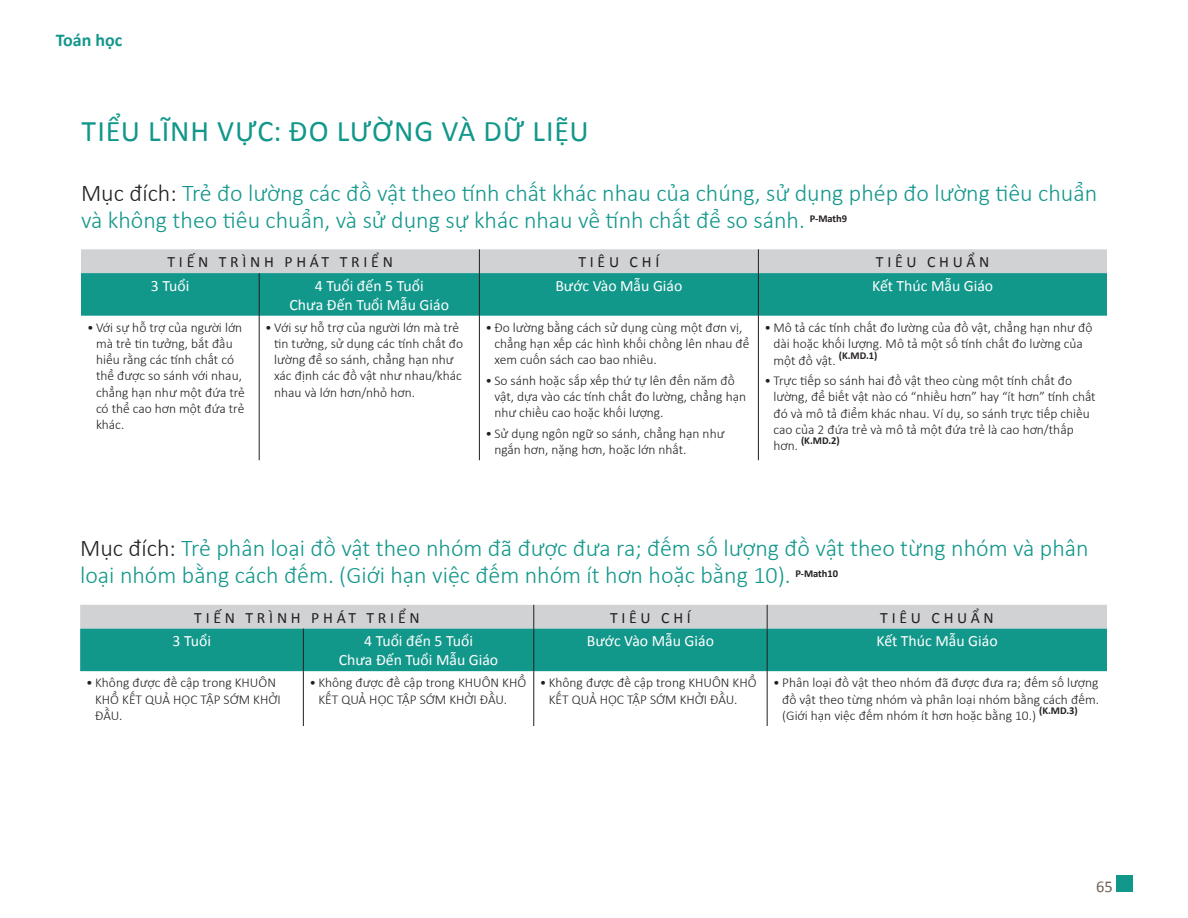
<style>
.page{position:relative;width:1188px;height:918px;background:#fff}
.page>*{position:absolute;margin:0;border:0;box-sizing:border-box;transform-origin:0 0}
.Subdomain_Heading{font:30px "Calibri";letter-spacing:.03em;color:#12978b}
.Goal_Heading_1{font:300 24px/27px "Calibri";color:#12978b}
.Running_Header_Style{font:700 18px "Calibri";color:#12978b}
.t1{font:16.5px "Calibri";color:#716259}
.Table_purple_text{font:15.75px/18.8px "Calibri";color:#fff;text-align:center}
.Table_gray_text{font:15.75px "Calibri";letter-spacing:.24em;color:#231f20}
.t2{font:300 13.5px/16.2px "Calibri";color:#231f20}
.Goal_Heading_1-2{font:700 10.5px "Calibri";color:#231f20}
.s1{color:#231f20}
.s2{font-weight:300;font-size:13.5px}
</style>
<div class="page">
<div style="left:1116px;top:876px;width:16px;height:16px;background:#12978b"></div>
<div style="left:81px;top:273px;width:1026px;height:43px;background:#12978b"></div>
<div style="left:81px;top:249px;width:1026px;height:24px;background:#d1d2d4"></div>
<hr style="left:259px;top:273px;width:1px;height:43px;background:#231f20">
<hr style="left:479px;top:273px;width:1px;height:43px;background:#231f20">
<hr style="left:758px;top:273px;width:1px;height:43px;background:#231f20">
<hr style="left:259px;top:316px;width:1px;height:144px;background:#231f20">
<hr style="left:479px;top:316px;width:1px;height:144px;background:#231f20">
<hr style="left:758px;top:316px;width:1px;height:144px;background:#231f20">
<svg style="left:80px;top:605px;width:1027px;height:66px;background:#56aca5"></svg>
<hr style="left:303px;top:629px;width:1px;height:42px;background:#231f20">
<hr style="left:534px;top:629px;width:1px;height:42px;background:#231f20">
<hr style="left:767px;top:629px;width:1px;height:42px;background:#231f20">
<hr style="left:303px;top:671px;width:1px;height:55px;background:#231f20">
<hr style="left:534px;top:671px;width:1px;height:55px;background:#231f20">
<hr style="left:767px;top:671px;width:1px;height:55px;background:#231f20">
<p class="Running_Header_Style" style="left:56px;top:29px;width:68px">Toán học</p>
<p class="Subdomain_Heading" style="left:82px;top:112px;width:509px">TIỂU LĨNH VỰC: ĐO LƯỜNG VÀ DỮ LIỆU</p>
<p class="Goal_Heading_1" style="left:81px;top:179px;width:1018px"><span class="s1">Mục đích:</span> Trẻ đo lường các đồ vật theo tính chất khác nhau của chúng, sử dụng phép đo lường tiêu chuẩn và không theo tiêu chuẩn, và sử dụng sự khác nhau về tính chất để so sánh.</p>
<p class="Goal_Heading_1-2" style="left:810px;top:212px;width:39px">P-Math9</p>
<p class="Table_gray_text" style="left:168px;top:252px;width:227px">TIẾN TRÌNH PHÁT TRIỂN</p>
<p class="Table_gray_text" style="left:578px;top:252px;width:82px">TIÊU CHÍ</p>
<p class="Table_gray_text" style="left:876px;top:252px;width:115px">TIÊU CHUẨN</p>
<p class="Table_purple_text" style="left:151px;top:276px;width:40px">3 Tuổi</p>
<p class="Table_purple_text" style="left:290px;top:276px;width:161px">4 Tuổi đến 5 Tuổi<br>Chưa Đến Tuổi Mẫu Giáo</p>
<p class="Table_purple_text" style="left:555px;top:276px;width:129px">Bước Vào Mẫu Giáo</p>
<p class="Table_purple_text" style="left:872px;top:276px;width:123px">Kết Thúc Mẫu Giáo</p>
<p class="t2" style="left:96px;top:319px;width:150px;text-indent:-9px">• Với sự hỗ trợ của người lớn mà trẻ tin tưởng, bắt đầu hiểu rằng các tính chất có thể được so sánh với nhau, chẳng hạn như một đứa trẻ có thể cao hơn một đứa trẻ khác.</p>
<p class="t2" style="left:274px;top:319px;width:191px;text-indent:-9px">• Với sự hỗ trợ của người lớn mà trẻ tin tưởng, sử dụng các tính chất đo lường để so sánh, chẳng hạn như xác định các đồ vật như nhau/khác nhau và lớn hơn/nhỏ hơn.</p>
<p class="t2" style="left:494px;top:319px;width:257px;text-indent:-9px">• Đo lường bằng cách sử dụng cùng một đơn vị, chẳng hạn xếp các hình khối chồng lên nhau để xem cuốn sách cao bao nhiêu.</p>
<p class="t2" style="left:773px;top:319px;width:321px;text-indent:-9px">• Mô tả các tính chất đo lường của đồ vật, chẳng hạn như độ dài hoặc khối lượng. Mô tả một số tính chất đo lường của một đồ vật. <sup>(K.MD.1)</sup></p>
<p class="t2" style="left:773px;top:373px;width:324px;text-indent:-9px">• Trực tiếp so sánh hai đồ vật theo cùng một tính chất đo lường, để biết vật nào có “nhiều hơn” hay “ít hơn” tính chất đó và mô tả điểm khác nhau. Ví dụ, so sánh trực tiếp chiều cao của 2 đứa trẻ và mô tả một đứa trẻ là cao hơn/thấp</p>
<p class="Goal_Heading_1-2" style="left:773px;top:434px;width:68px"><span class="s2">hơn.</span> (K.MD.2)</p>
<p class="t2" style="left:494px;top:372px;width:253px;text-indent:-9px">• So sánh hoặc sắp xếp thứ tự lên đến năm đồ vật, dựa vào các tính chất đo lường, chẳng hạn như chiều cao hoặc khối lượng.</p>
<p class="t2" style="left:494px;top:425px;width:232px;text-indent:-9px">• Sử dụng ngôn ngữ so sánh, chẳng hạn như ngắn hơn, nặng hơn, hoặc lớn nhất.</p>
<p class="Goal_Heading_1" style="left:80px;top:535px;width:1010px"><span class="s1">Mục đích:</span> Trẻ phân loại đồ vật theo nhóm đã được đưa ra; đếm số lượng đồ vật theo từng nhóm và phân loại nhóm bằng cách đếm. (Giới hạn việc đếm nhóm ít hơn hoặc bằng 10).</p>
<p class="Goal_Heading_1-2" style="left:796px;top:567px;width:44px">P-Math10</p>
<p class="Table_gray_text" style="left:194px;top:607px;width:227px">TIẾN TRÌNH PHÁT TRIỂN</p>
<p class="Table_gray_text" style="left:610px;top:607px;width:82px">TIÊU CHÍ</p>
<p class="Table_gray_text" style="left:880px;top:607px;width:115px">TIÊU CHUẨN</p>
<p class="Table_purple_text" style="left:173px;top:632px;width:40px">3 Tuổi</p>
<p class="Table_purple_text" style="left:339px;top:632px;width:161px">4 Tuổi đến 5 Tuổi<br>Chưa Đến Tuổi Mẫu Giáo</p>
<p class="Table_purple_text" style="left:587px;top:632px;width:129px">Bước Vào Mẫu Giáo</p>
<p class="Table_purple_text" style="left:876px;top:632px;width:123px">Kết Thúc Mẫu Giáo</p>
<p class="t2" style="left:95px;top:675px;width:187px;text-indent:-9px">• Không được đề cập trong KHUÔN<br>KHỔ KẾT QUẢ HỌC TẬP SỚM KHỞI<br>ĐẦU.</p>
<p class="t2" style="left:318px;top:675px;width:209px;text-indent:-9px">• Không được đề cập trong KHUÔN KHỔ<br>KẾT QUẢ HỌC TẬP SỚM KHỞI ĐẦU.</p>
<p class="t2" style="left:549px;top:675px;width:209px;text-indent:-9px">• Không được đề cập trong KHUÔN KHỔ<br>KẾT QUẢ HỌC TẬP SỚM KHỞI ĐẦU.</p>
<p class="t2" style="left:782px;top:675px;width:318px;text-align:justify;text-indent:-9px">• Phân loại đồ vật theo nhóm đã được đưa ra; đếm số lượng đồ vật theo từng nhóm và phân loại nhóm bằng cách đếm. (Giới hạn việc đếm nhóm ít hơn hoặc bằng 10.) <sup>(K.MD.3)</sup></p>
<p class="t1" style="left:1096px;top:876px;width:18px">65</p>
</div>
